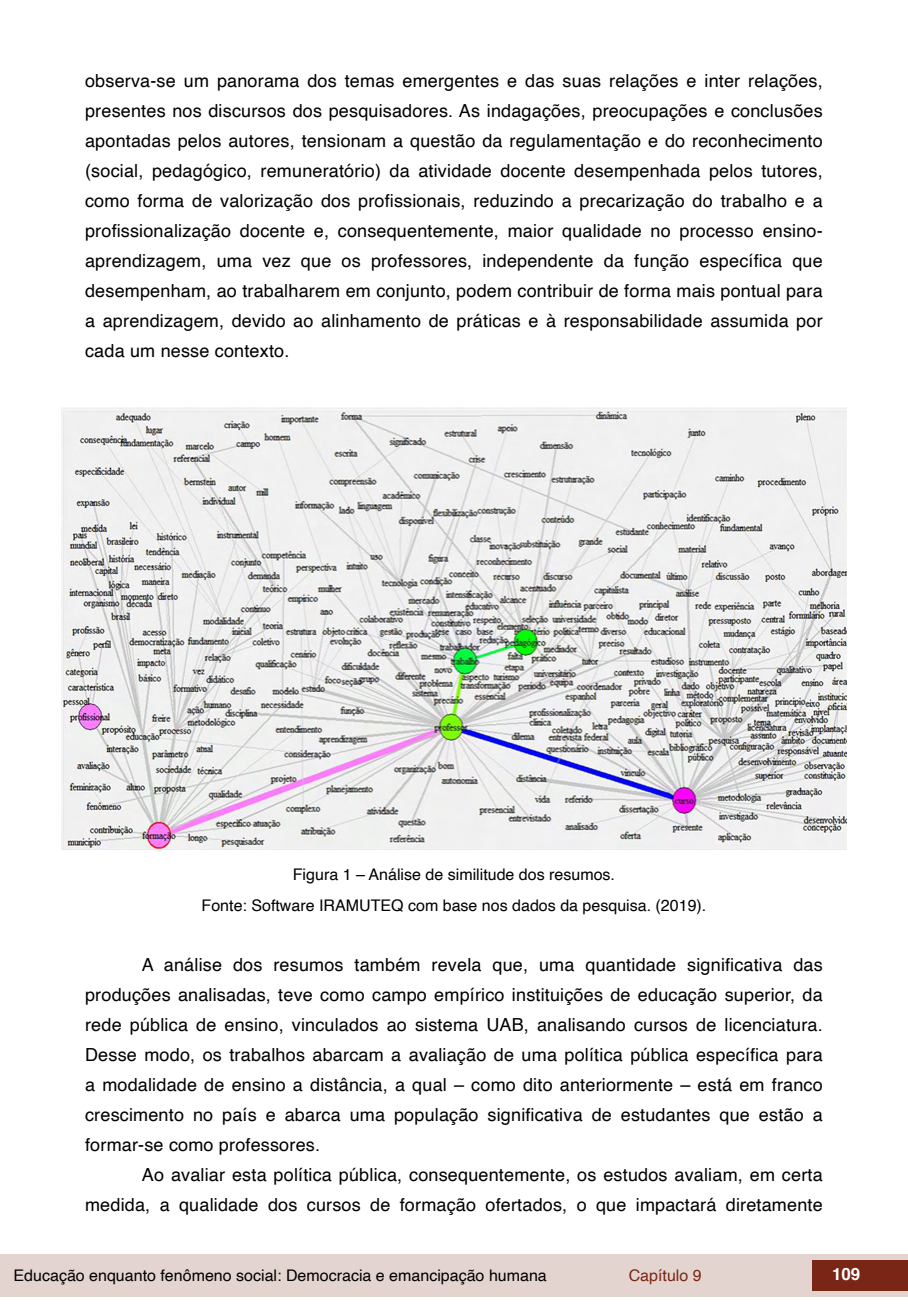
<style>
.page{position:relative;width:908px;height:1304px;background:#fff}
.page>*{position:absolute;margin:0;border:0;box-sizing:border-box;transform-origin:0 0}
.t1{font:18px/30px "Helvetica";letter-spacing:.01em;color:#000;text-align:justify}
.t2{font:700 16.8px "Helvetica";color:#fff}
.t3{font:16px/30.6px "Helvetica";color:#000;text-align:center}
.t4{font:16px "Helvetica";color:#7a2616}
</style>
<div class="page">
<div style="left:0;top:1254px;width:906px;height:43px;background:#e4d4d0"></div>
<div style="left:812px;top:1261px;width:95px;height:30px;background:#7a2616"></div>
<img style="left:61px;top:407px;width:785px;height:443px">
<p class="t1" style="left:85px;top:66px;width:738px">observa-se um panorama dos temas emergentes e das suas relações e inter relações, presentes nos discursos dos pesquisadores. As indagações, preocupações e conclusões apontadas pelos autores, tensionam a questão da regulamentação e do reconhecimento (social, pedagógico, remuneratório) da atividade docente desempenhada pelos tutores, como forma de valorização dos profissionais, reduzindo a precarização do trabalho e a profissionalização docente e, consequentemente, maior qualidade no processo ensino&shy;aprendizagem, uma vez que os professores, independente da função específica que desempenham, ao trabalharem em conjunto, podem contribuir de forma mais pontual para a aprendizagem, devido ao alinhamento de práticas e à responsabilidade assumida por cada um nesse contexto.</p>
<p class="t3" style="left:201px;top:860px;width:506px">Figura 1 – Análise de similitude dos resumos.<br>Fonte: Software IRAMUTEQ com base nos dados da pesquisa. (2019).</p>
<p class="t1" style="left:85px;top:950px;width:738px;text-indent:57px">A análise dos resumos também revela que, uma quantidade significativa das produções analisadas, teve como campo empírico instituições de educação superior, da rede pública de ensino, vinculados ao sistema UAB, analisando cursos de licenciatura.<br>Desse modo, os trabalhos abarcam a avaliação de uma política pública específica para a modalidade de ensino a distância, a qual – como dito anteriormente – está em franco crescimento no país e abarca uma população significativa de estudantes que estão a formar-se como professores.</p>
<p class="t1" style="left:85px;top:1160px;width:738px;text-align:right">Ao avaliar esta política pública, consequentemente, os estudos avaliam, em certa medida, a qualidade dos cursos de formação ofertados, o que impactará diretamente</p>
<p class="t3" style="left:14px;top:1260px;width:534px">Educação enquanto fenômeno social: Democracia e emancipação humana</p>
<p class="t4" style="left:628px;top:1263px;width:74px">Capítulo 9</p>
<p class="t2" style="left:831px;top:1261px;width:30px">109</p>
</div>
